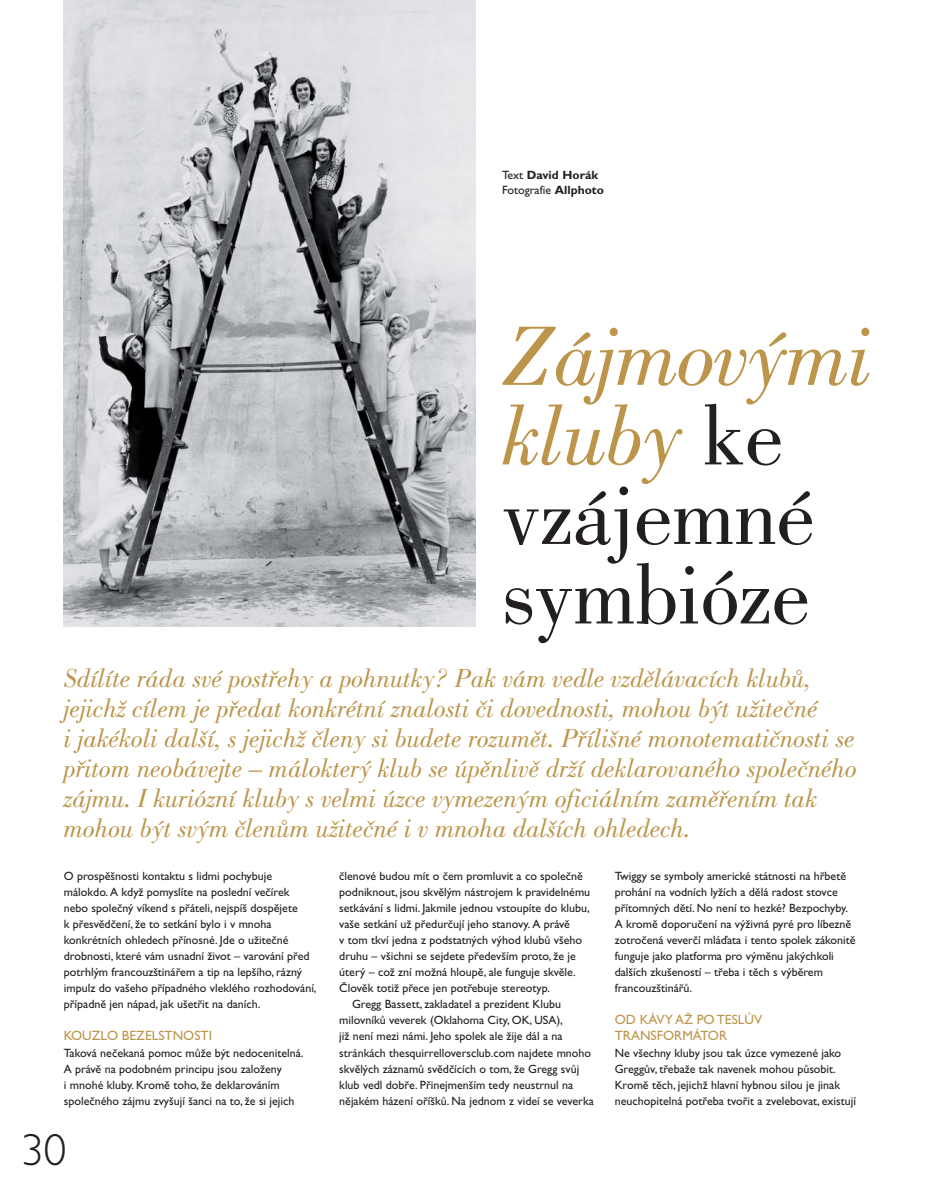
<style>
.page{position:relative;width:936px;height:1191px;background:#fff}
.page>*{position:absolute;margin:0;border:0;box-sizing:border-box;transform-origin:0 0}
.t1{font:87px/79.5px "Bodoni CE";letter-spacing:-.01em;color:#231f20}
.t2{font:300 45px "Gill Sans CE";color:#231f20}
.t3{font:italic 27px/30px "Bodoni CE";letter-spacing:-.005em;color:#bc954b}
.t4{font:13.5px/16px "Gill Sans CE";color:#bc954b}
.t5{font:12px/16px "Gill Sans CE";color:#231f20}
.t6{font:700 12px/15px "Gill Sans CE";color:#231f20}
.s1{font-weight:400}
.s2{font-style:italic;color:#bc954b}
</style>
<div class="page">
<img style="left:64px;top:0;width:412px;height:627px">
<p class="t6" style="left:502px;top:169px;width:103px"><span class="s1">Text</span> David Horák<br><span class="s1">Fotografie</span> Allphoto</p>
<h1 class="t1" style="left:502px;top:321px;width:371px"><span class="s2">Zájmovými kluby</span> ke vzájemné symbióze</h1>
<p class="t3" style="left:64px;top:664px;width:794px">Sdílíte ráda své postřehy a pohnutky? Pak vám vedle vzdělávacích klubů, jejichž cílem je předat konkrétní znalosti či dovednosti, mohou být užitečné<br>i jakékoli další, s jejichž členy si budete rozumět. Přílišné monotematičnosti se přitom neobávejte – málokterý klub se úpěnlivě drží deklarovaného společného zájmu. I kuriózní kluby s velmi úzce vymezeným oficiálním zaměřením tak mohou být svým členům užitečné i v mnoha dalších ohledech.</p>
<p class="t5" style="left:64px;top:869px;width:254px">O prospěšnosti kontaktu s lidmi pochybuje málokdo. A když pomyslíte na poslední večírek nebo společný víkend s přáteli, nejspíš dospějete<br>k přesvědčení, že to setkání bylo i v mnoha konkrétních ohledech přínosné. Jde o užitečné drobnosti, které vám usnadní život – varování před potrhlým francouzštinářem a tip na lepšího, rázný impulz do vašeho případného vleklého rozhodování, případně jen nápad, jak ušetřit na daních.</p>
<p class="t4" style="left:64px;top:1029px;width:150px">KOUZLO BEZELSTNOSTI</p>
<p class="t5" style="left:64px;top:1045px;width:241px">Taková nečekaná pomoc může být nedocenitelná.<br>A právě na podobném principu jsou založeny<br>i mnohé kluby. Kromě toho, že deklarováním společného zájmu zvyšují šanci na to, že si jejich</p>
<h2 class="t2" style="left:21px;top:1133px;width:46px">30</h2>
<p class="t5" style="left:339px;top:869px;width:245px">členové budou mít o čem promluvit a co společně</p>
<p class="t5" style="left:339px;top:885px;width:252px">podniknout, jsou skvělým nástrojem k pravidelnému</p>
<p class="t5" style="left:339px;top:901px;width:252px">setkávání s lidmi. Jakmile jednou vstoupíte do klubu,</p>
<p class="t5" style="left:339px;top:917px;width:232px">vaše setkání už předurčují jeho stanovy. A právě</p>
<p class="t5" style="left:339px;top:933px;width:244px">v tom tkví jedna z podstatných výhod klubů všeho</p>
<p class="t5" style="left:339px;top:949px;width:238px">druhu – všichni se sejdete především proto, že je</p>
<p class="t5" style="left:339px;top:965px;width:238px">úterý – což zní možná hloupě, ale funguje skvěle.</p>
<p class="t5" style="left:339px;top:981px;width:212px">Člověk totiž přece jen potřebuje stereotyp.</p>
<p class="t5" style="left:352px;top:997px;width:210px">Gregg Bassett, zakladatel a prezident Klubu</p>
<p class="t5" style="left:339px;top:1013px;width:225px">milovníků veverek (Oklahoma City, OK, USA),</p>
<p class="t5" style="left:339px;top:1029px;width:225px">již není mezi námi. Jeho spolek ale žije dál a na</p>
<p class="t5" style="left:339px;top:1045px;width:253px">stránkách thesquirrelloversclub.com najdete mnoho</p>
<p class="t5" style="left:339px;top:1061px;width:242px">skvělých záznamů svědčících o tom, že Gregg svůj</p>
<p class="t5" style="left:339px;top:1077px;width:235px">klub vedl dobře. Přinejmenším tedy neustrnul na</p>
<p class="t5" style="left:339px;top:1093px;width:256px">nějakém házení oříšků. Na jednom z videí se veverka</p>
<p class="t5" style="left:614px;top:869px;width:242px">Twiggy se symboly americké státnosti na hřbetě prohání na vodních lyžích a dělá radost stovce přítomných dětí. No není to hezké? Bezpochyby.<br>A kromě doporučení na výživná pyré pro líbezně zotročená veverčí mláďata i tento spolek zákonitě funguje jako platforma pro výměnu jakýchkoli dalších zkušeností – třeba i těch s výběrem francouzštinářů.</p>
<p class="t4" style="left:614px;top:1013px;width:149px">OD KÁVY AŽ PO TESLŮV<br>TRANSFORMÁTOR</p>
<p class="t5" style="left:614px;top:1045px;width:243px">Ne všechny kluby jsou tak úzce vymezené jako Greggův, třebaže tak navenek mohou působit.<br>Kromě těch, jejichž hlavní hybnou silou je jinak neuchopitelná potřeba tvořit a zvelebovat, existují</p>
</div>
